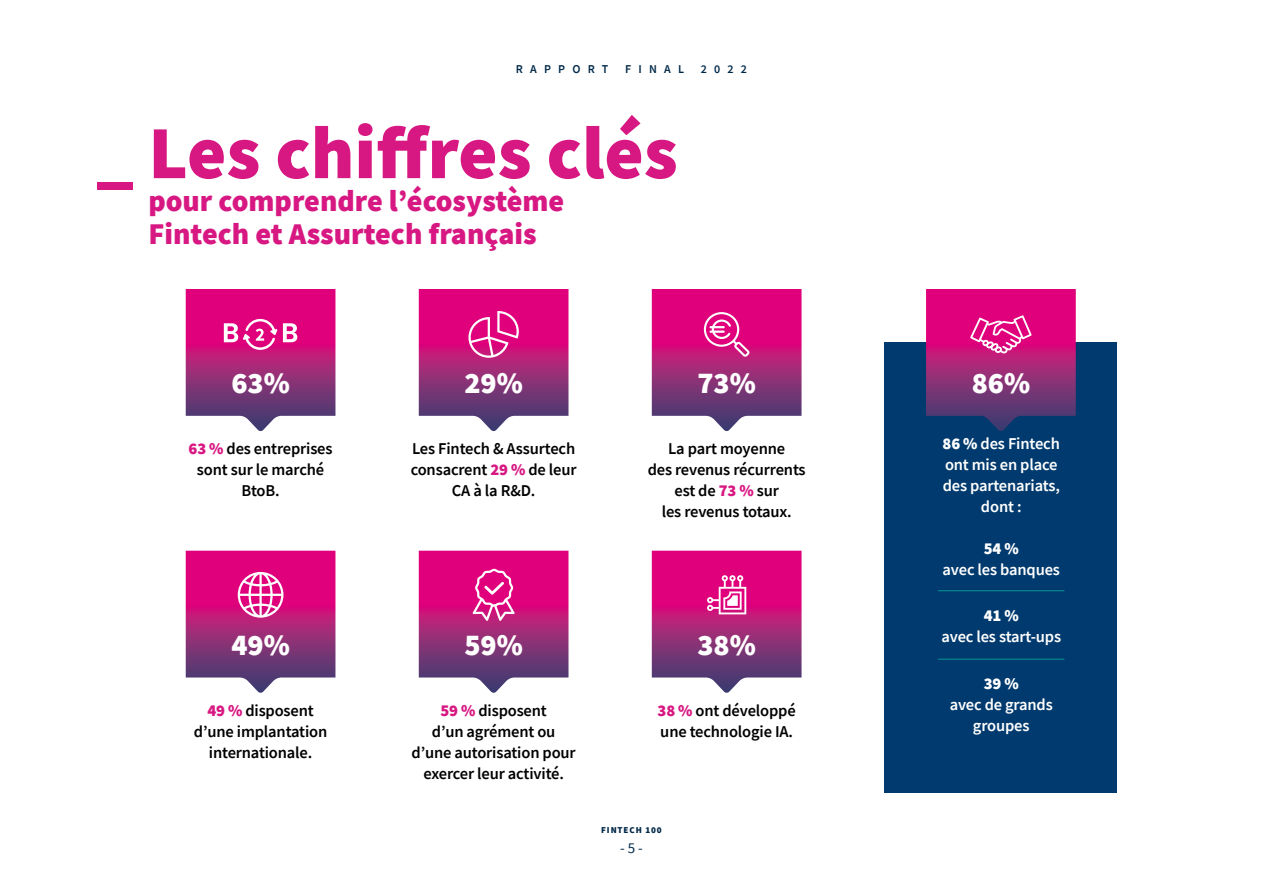
<style>
.page{position:relative;width:1263px;height:893px;background:#fff}
.page>*{position:absolute;margin:0;border:0;box-sizing:border-box;transform-origin:0 0}
.t1{font:900 75px "Source Sans Pro";color:#d81882}
.t2{font:900 30px/33px "Source Sans Pro";color:#d81882}
.t3{font:900 30px "Source Sans Pro";color:#fff}
.t4{font:600 16.5px/21px "Source Sans Pro";letter-spacing:-.01em;color:#000;text-align:center}
.t5{font:600 16.5px/21px "Source Sans Pro";letter-spacing:-.01em;color:#fff;text-align:center}
.t6{font:900 16.5px "Source Sans Pro";color:#fff}
.t7{font:15px "Source Sans Pro";color:#002949}
.t8{font:600 12px "Source Sans Pro";letter-spacing:.6em;color:#002949}
.t9{font:900 9px "Source Sans Pro";letter-spacing:.1em;color:#002949}
.s1{font-weight:900;color:#d81882}
.s2{font-weight:900}
</style>
<div class="page">
<div style="left:885px;top:342px;width:232px;height:451px;background:#003a6e"></div>
<svg style="left:186px;top:289px;width:149px;height:142px;background:#b93788"></svg>
<svg style="left:652px;top:289px;width:149px;height:142px;background:#b93487"></svg>
<svg style="left:419px;top:289px;width:149px;height:142px;background:#b93588"></svg>
<svg style="left:186px;top:551px;width:149px;height:142px;background:#ba388a"></svg>
<svg style="left:419px;top:551px;width:149px;height:142px;background:#b93588"></svg>
<svg style="left:652px;top:551px;width:149px;height:142px;background:#b93688"></svg>
<svg style="left:926px;top:289px;width:150px;height:142px;background:#a1237a"></svg>
<hr style="left:938px;top:590px;width:126px;height:1px;background:#0c989a">
<hr style="left:938px;top:659px;width:126px;height:1px;background:#0c989a">
<p class="t8" style="left:516px;top:61px;width:94px">RAPPORT</p>
<p class="t8" style="left:625px;top:61px;width:60px">FINAL</p>
<p class="t8" style="left:701px;top:61px;width:48px">2022</p>
<h1 class="t1" style="left:96px;top:101px;width:583px">_ Les chiffres clés</h1>
<h2 class="t2" style="left:148px;top:184px;width:417px">pour comprendre l’écosystème<br>Fintech et Assurtech français</h2>
<h2 class="t3" style="left:231px;top:362px;width:60px">63%</h2>
<h2 class="t3" style="left:464px;top:362px;width:60px">29%</h2>
<h2 class="t3" style="left:697px;top:362px;width:60px">73%</h2>
<h2 class="t3" style="left:972px;top:362px;width:60px">86%</h2>
<p class="t4" style="left:189px;top:438px;width:146px"><span class="s1">63 %</span> des entreprises sont sur le marché<br>BtoB.</p>
<p class="t4" style="left:411px;top:438px;width:167px">Les Fintech &amp; Assurtech consacrent <span class="s1">29 %</span> de leur<br>CA à la R&amp;D.</p>
<p class="t4" style="left:648px;top:438px;width:160px">La part moyenne<br>des revenus récurrents est de <span class="s1">73 %</span> sur<br>les revenus totaux.</p>
<h2 class="t3" style="left:231px;top:624px;width:60px">49%</h2>
<h2 class="t3" style="left:464px;top:624px;width:60px">59%</h2>
<h2 class="t3" style="left:697px;top:624px;width:60px">38%</h2>
<p class="t4" style="left:194px;top:700px;width:135px"><span class="s1">49 %</span> disposent d’une implantation internationale.</p>
<p class="t4" style="left:412px;top:700px;width:166px"><span class="s1">59 %</span> disposent<br>d’un agrément ou d’une autorisation pour exercer leur activité.</p>
<p class="t4" style="left:658px;top:700px;width:140px;text-align:left"><span class="s1">38 %</span> ont développé une technologie IA.</p>
<p class="t9" style="left:601px;top:824px;width:62px">FINTECH 100</p>
<p class="t7" style="left:620px;top:838px;width:24px">- 5 -</p>
<p class="t5" style="left:943px;top:433px;width:119px"><span class="s2">86 %</span> des Fintech ont mis en place des partenariats, dont :</p>
<p class="t6" style="left:984px;top:537px;width:36px">54 %</p>
<p class="t5" style="left:942px;top:559px;width:119px">avec les banques</p>
<p class="t6" style="left:984px;top:604px;width:36px">41 %</p>
<p class="t5" style="left:941px;top:626px;width:121px">avec les start-ups</p>
<p class="t6" style="left:984px;top:672px;width:36px">39 %</p>
<p class="t5" style="left:950px;top:693px;width:105px">avec de grands groupes</p>
</div>
